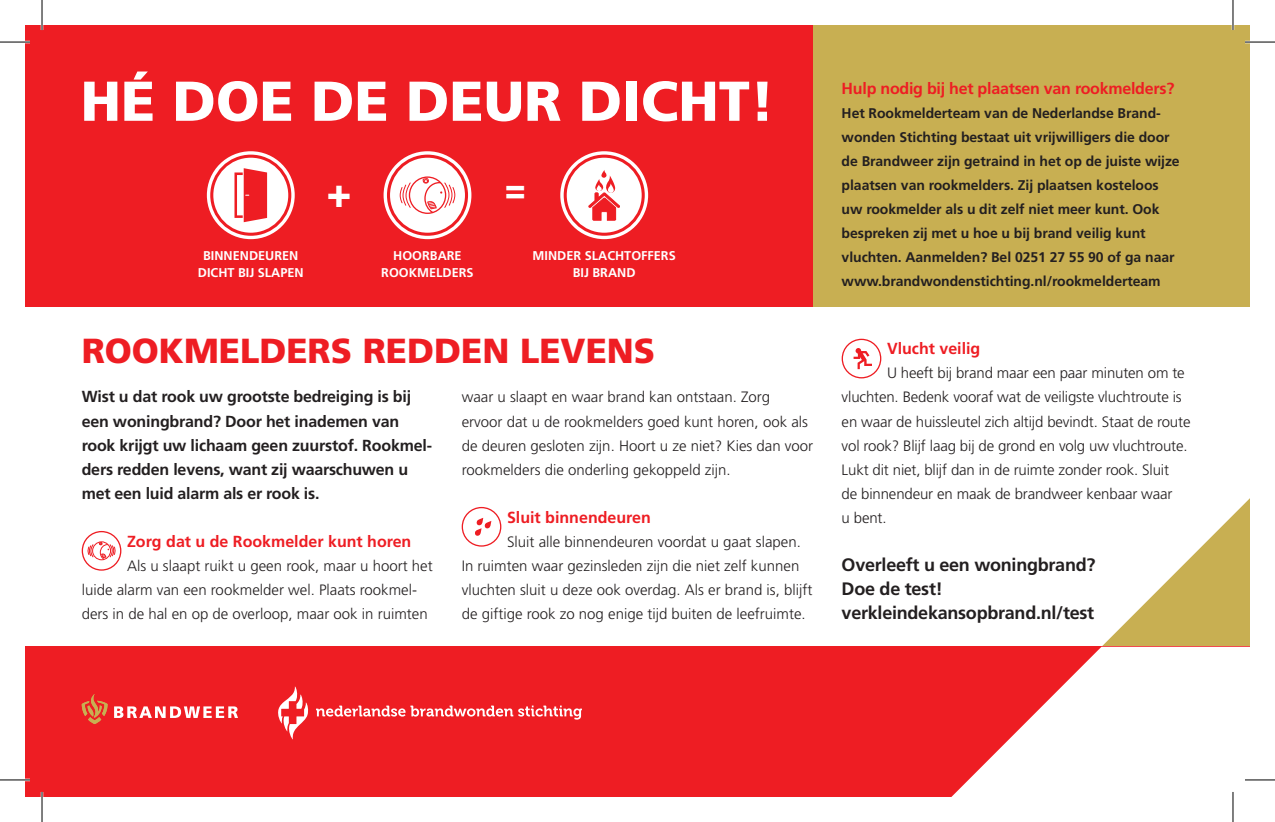
<style>
.page{position:relative;width:1275px;height:822px;background:#fff}
.page>*{position:absolute;margin:0;border:0;box-sizing:border-box;transform-origin:0 0}
.t1{font:900 56px "Frutiger LT Std";color:#fff}
.t2{font:900 42px "Frutiger LT Std";color:#fff}
.t3{font:900 35px "Frutiger LT Std";color:#fff}
.t4{font:900 34.8px "Frutiger LT Std";color:#ee1d23}
.t5{font:700 18px/24px "Frutiger LT Std";letter-spacing:-.015em;color:#231f20}
.t6{font:700 16px/24px "Frutiger LT Std";letter-spacing:-.01em;color:#231f20}
.t7{font:700 16px "Frutiger LT Std";color:#ee1d23}
.t8{font:300 15px/24px "Frutiger LT Std";color:#231f20}
.t9{font:700 14px/24px "Frutiger LT Std";letter-spacing:-.005em;color:#231f20}
.t10{font:700 12.6px/17px "Frutiger LT Std";color:#fff;text-align:center}
</style>
<div class="page">
<div style="left:25px;top:25px;width:788px;height:281px;background:#ee1d23"></div>
<svg style="left:208px;top:153px;width:85px;height:84px"></svg>
<div style="left:207px;top:151px;width:88px;height:88px;border:3px solid #fff;border-radius:50%"></div>
<svg style="left:385px;top:153px;width:85px;height:84px"></svg>
<div style="left:383px;top:151px;width:88px;height:88px;border:3px solid #fff;border-radius:50%"></div>
<svg style="left:562px;top:153px;width:84px;height:84px"></svg>
<div style="left:560px;top:151px;width:88px;height:88px;border:3px solid #fff;border-radius:50%"></div>
<div style="left:212px;top:156px;width:78px;height:78px;background:#fff;border-radius:50%"></div>
<div style="left:210px;top:154px;width:81px;height:81px;border:3px solid #ee1d23;border-radius:50%"></div>
<div style="left:388px;top:156px;width:78px;height:78px;background:#fff;border-radius:50%"></div>
<div style="left:387px;top:154px;width:81px;height:81px;border:3px solid #ee1d23;border-radius:50%"></div>
<div style="left:565px;top:156px;width:78px;height:78px;background:#fff;border-radius:50%"></div>
<div style="left:563px;top:154px;width:82px;height:81px;border:3px solid #ee1d23;border-radius:50%"></div>
<svg style="left:234px;top:168px;width:33px;height:54px"></svg>
<div style="left:409px;top:176px;width:37px;height:38px;border:1px solid #ee1d23;border-radius:50%"></div>
<svg style="left:423px;top:176px;width:32px;height:38px"></svg>
<svg style="left:400px;top:182px;width:11px;height:26px"></svg>
<svg style="left:588px;top:170px;width:32px;height:50px"></svg>
<div style="left:813px;top:25px;width:437px;height:281px;background:#c8af52"></div>
<div style="left:92px;top:541px;width:19px;height:18px;border:1px solid #ee1d23;border-radius:50%"></div>
<svg style="left:99px;top:542px;width:16px;height:17px"></svg>
<svg style="left:88px;top:544px;width:5px;height:13px"></svg>
<div style="left:82px;top:530px;width:39px;height:40px;border:1px solid #ee1d23;border-radius:50%"></div>
<svg style="left:853px;top:348px;width:19px;height:21px"></svg>
<div style="left:841px;top:338px;width:40px;height:40px;border:1px solid #ee1d23;border-radius:50%"></div>
<svg style="left:475px;top:518px;width:16px;height:17px"></svg>
<div style="left:462px;top:506px;width:39px;height:40px;border:1px solid #ee1d23;border-radius:50%"></div>
<svg style="left:1102px;top:498px;width:148px;height:148px"></svg>
<div style="left:25px;top:646px;width:1225px;height:150px;background:#ee1d23"></div>
<svg style="left:952px;top:646px;width:298px;height:150px;fill:#fff"></svg>
<svg style="left:114px;top:706px;width:124px;height:11px"></svg>
<svg style="left:82px;top:694px;width:26px;height:29px"></svg>
<svg style="left:316px;top:705px;width:266px;height:14px"></svg>
<svg style="left:278px;top:686px;width:31px;height:53px"></svg>
<hr style="left:0;top:41px;width:30px;height:2px;background:#fff">
<hr style="left:1245px;top:41px;width:30px;height:2px;background:#fff">
<hr style="left:0;top:778px;width:30px;height:2px;background:#fff">
<hr style="left:1245px;top:778px;width:30px;height:2px;background:#fff">
<hr style="left:41px;top:0;width:2px;height:30px;background:#fff">
<hr style="left:41px;top:791px;width:2px;height:30px;background:#fff">
<hr style="left:1231px;top:0;width:3px;height:30px;background:#fff">
<hr style="left:1231px;top:791px;width:3px;height:30px;background:#fff">
<hr style="left:0;top:42px;width:30px;height:1px;background:#000">
<hr style="left:1245px;top:42px;width:30px;height:1px;background:#000">
<hr style="left:0;top:779px;width:30px;height:1px;background:#000">
<hr style="left:1245px;top:779px;width:30px;height:1px;background:#000">
<hr style="left:42px;top:0;width:1px;height:30px;background:#000">
<hr style="left:42px;top:791px;width:1px;height:30px;background:#000">
<hr style="left:1232px;top:0;width:1px;height:30px;background:#000">
<hr style="left:1232px;top:791px;width:1px;height:30px;background:#000">
<h1 class="t1" style="left:81px;top:67px;width:695px">HÉ DOE DE DEUR DICHT!</h1>
<h2 class="t2" style="left:326px;top:166px;width:27px">+</h2>
<h3 class="t3" style="left:505px;top:168px;width:22px">=</h3>
<p class="t10" style="left:198px;top:247px;width:107px">BINNENDEUREN<br>DICHT BIJ SLAPEN</p>
<p class="t10" style="left:381px;top:247px;width:94px">HOORBARE<br>ROOKMELDERS</p>
<p class="t10" style="left:532px;top:247px;width:145px">MINDER SLACHTOFFERS<br>BIJ BRAND</p>
<h3 class="t4" style="left:82px;top:330px;width:575px">ROOKMELDERS REDDEN LEVENS</h3>
<p class="t6" style="left:82px;top:385px;width:352px">Wist u dat rook uw grootste bedreiging is bij een woningbrand? Door het inademen van rook krijgt uw lichaam geen zuurstof. Rookmel&shy;ders redden levens, want zij waarschuwen u met een luid alarm als er rook is.</p>
<p class="t7" style="left:127px;top:531px;width:286px">Zorg dat u de Rookmelder kunt horen</p>
<p class="t8" style="left:82px;top:553px;width:352px;text-indent:45px">Als u slaapt ruikt u geen rook, maar u hoort het luide alarm van een rookmelder wel. Plaats rookmel&shy;ders in de hal en op de overloop, maar ook in ruimten</p>
<p class="t8" style="left:462px;top:385px;width:353px">waar u slaapt en waar brand kan ontstaan. Zorg ervoor dat u de rookmelders goed kunt horen, ook als de deuren gesloten zijn. Hoort u ze niet? Kies dan voor rookmelders die onderling gekoppeld zijn.</p>
<p class="t7" style="left:507px;top:507px;width:145px">Sluit binnendeuren</p>
<p class="t8" style="left:462px;top:529px;width:352px;text-indent:45px">Sluit alle binnendeuren voordat u gaat slapen.<br>In ruimten waar gezinsleden zijn die niet zelf kunnen vluchten sluit u deze ook overdag. Als er brand is, blijft de giftige rook zo nog enige tijd buiten de leefruimte.</p>
<p class="t7" style="left:841px;top:79px;width:334px">Hulp nodig bij het plaatsen van rookmelders?</p>
<p class="t9" style="left:841px;top:101px;width:339px">Het Rookmelderteam van de Nederlandse Brand&shy;wonden Stichting bestaat uit vrijwilligers die door de Brandweer zijn getraind in het op de juiste wijze plaatsen van rookmelders. Zij plaatsen kosteloos uw rookmelder als u dit zelf niet meer kunt. Ook bespreken zij met u hoe u bij brand veilig kunt vluchten. Aanmelden? Bel 0251 27 55 90 of ga naar www.brandwondenstichting.nl/rookmelderteam</p>
<p class="t7" style="left:887px;top:339px;width:95px">Vlucht veilig</p>
<p class="t8" style="left:841px;top:361px;width:350px;text-indent:45px">U heeft bij brand maar een paar minuten om te vluchten. Bedenk vooraf wat de veiligste vluchtroute is en waar de huissleutel zich altijd bevindt. Staat de route vol rook? Blijf laag bij de grond en volg uw vluchtroute.<br>Lukt dit niet, blijf dan in de ruimte zonder rook. Sluit<br>de binnendeur en maak de brandweer kenbaar waar<br>u bent.</p>
<p class="t5" style="left:841px;top:552px;width:255px">Overleeft u een woningbrand?<br>Doe de test! verkleindekansopbrand.nl/test</p>
</div>
